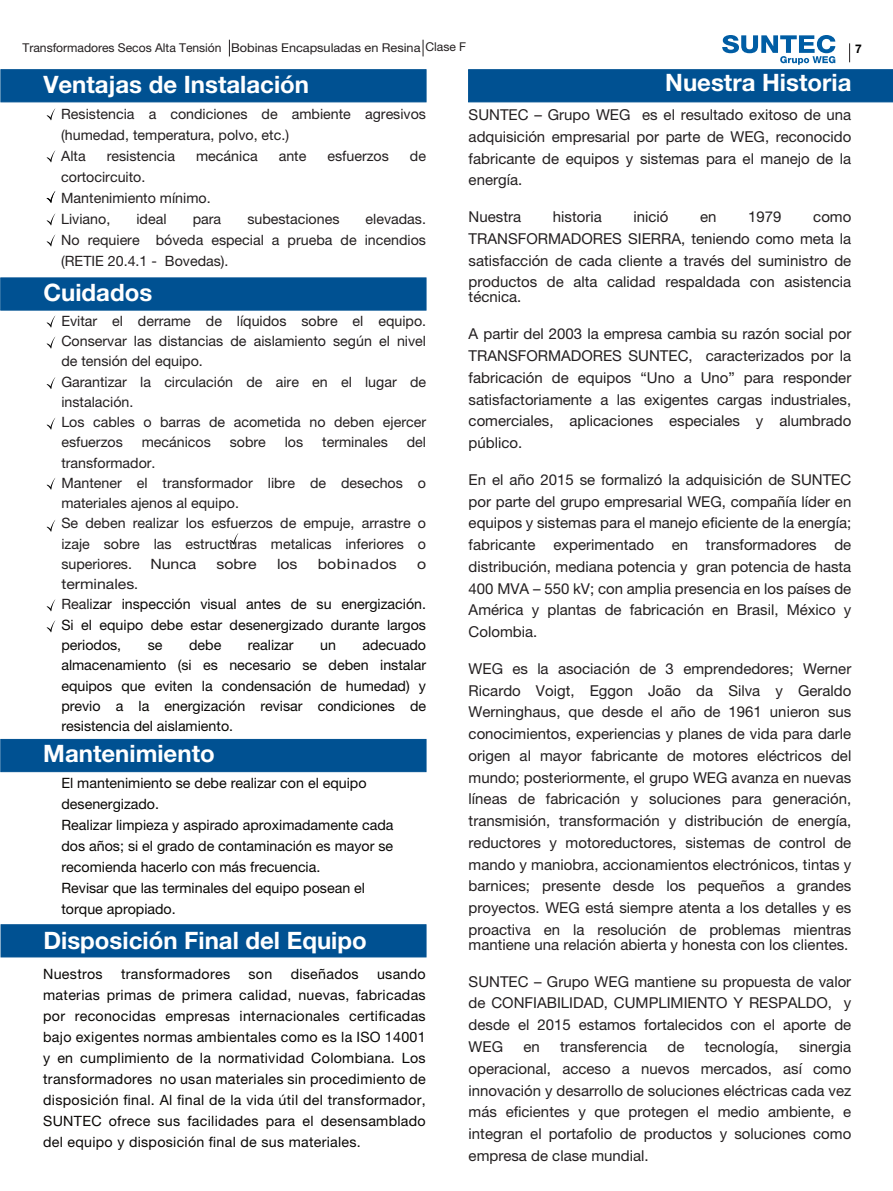
<style>
.page{position:relative;width:893px;height:1191px;background:#fff}
.page>*{position:absolute;margin:0;border:0;box-sizing:border-box;transform-origin:0 0}
.t1{font:700 24px "Helvetica Neue LT Pro";color:#fff}
.t2{font:15px/21.8px "Helvetica Neue LT Pro";color:#231f20;text-align:justify}
.t3{font:14.25px/21px "Helvetica Neue LT Pro";color:#090705}
.t4{font:14.25px/20.2px "Helvetica Neue LT Pro";color:#231f20}
.t5{font:14.25px "Helvetica Neue LT Pro";letter-spacing:.02em;color:#090705}
.t6{font:14.25px "Helvetica Neue LT Pro";color:#231f20;scale:1.11 1}
.t7{font:14.25px "Helvetica Neue LT Pro";letter-spacing:.04em;color:#231f20;scale:1.11 1}
.t8{font:12.15px "Helvetica Neue LT Pro";letter-spacing:-.005em;color:#231f20}
.t9{font:700 12px "Helvetica Neue LT Pro";color:#000}
.s1{color:#231f20}
</style>
<div class="page">
<svg style="left:46px;top:316px;width:9px;height:12px"></svg>
<svg style="left:46px;top:337px;width:9px;height:12px"></svg>
<svg style="left:46px;top:377px;width:9px;height:12px"></svg>
<svg style="left:46px;top:418px;width:9px;height:12px"></svg>
<svg style="left:46px;top:478px;width:9px;height:12px"></svg>
<svg style="left:46px;top:520px;width:9px;height:12px"></svg>
<svg style="left:468px;top:35px;width:425px;height:67px"></svg>
<div style="left:0;top:69px;width:426px;height:33px;background:#005192;border:1px solid #005192"></div>
<div style="left:0;top:277px;width:426px;height:33px;background:#005192;border:1px solid #005192"></div>
<div style="left:0;top:739px;width:426px;height:33px;background:#005192;border:1px solid #005192"></div>
<div style="left:1px;top:924px;width:425px;height:33px;background:#005192;border:1px solid #005192"></div>
<svg style="left:46px;top:235px;width:9px;height:12px"></svg>
<svg style="left:46px;top:214px;width:9px;height:12px"></svg>
<svg style="left:46px;top:151px;width:9px;height:11px"></svg>
<svg style="left:46px;top:109px;width:9px;height:11px"></svg>
<svg style="left:46px;top:599px;width:9px;height:12px"></svg>
<svg style="left:46px;top:621px;width:9px;height:11px"></svg>
<svg style="left:46px;top:191px;width:9px;height:12px"></svg>
<svg style="left:229px;top:533px;width:9px;height:12px"></svg>
<svg style="left:229px;top:40px;width:1px;height:16px"></svg>
<svg style="left:423px;top:40px;width:1px;height:16px"></svg>
<p class="t8" style="left:23px;top:40px;width:445px">Transformadores Secos Alta Tensión Bobinas Encapsuladas en Resina Clase F</p>
<p class="t9" style="left:855px;top:42px;width:8px">7</p>
<h1 class="t1" style="left:43px;top:69px;width:267px">Ventajas de Instalación</h1>
<p class="t4" style="left:61px;top:104px;width:366px;line-height:21px">Resistencia a condiciones de ambiente agresivos (humedad, temperatura, polvo, etc.)<br>Alta</p>
<p class="t4" style="left:107px;top:146px;width:70px">resistencia</p>
<p class="t4" style="left:196px;top:146px;width:63px">mecánica</p>
<p class="t4" style="left:279px;top:146px;width:29px">ante</p>
<p class="t4" style="left:327px;top:146px;width:63px">esfuerzos</p>
<p class="t4" style="left:410px;top:146px;width:18px">de</p>
<p class="t4" style="left:61px;top:167px;width:151px;line-height:21px">cortocircuito.<br>Mantenimiento mínimo.<br>Liviano,</p>
<p class="t4" style="left:61px;top:209px;width:366px;line-height:21px;text-align:justify;text-indent:304px">elevadas.<br>No requiere bóveda especial a prueba de incendios (RETIE 20.4.1 - Bovedas).</p>
<h1 class="t1" style="left:43px;top:277px;width:110px">Cuidados</h1>
<p class="t4" style="left:61px;top:310px;width:366px">Evitar el derrame de líquidos sobre el equipo.<br>Conservar las distancias de aislamiento según el nivel de tensión del equipo.<br>Garantizar la circulación de aire en el lugar de instalación.<br>Los cables o barras de acometida no deben ejercer esfuerzos</p>
<p class="t4" style="left:136px;top:209px;width:32px">ideal</p>
<p class="t4" style="left:193px;top:209px;width:30px">para</p>
<p class="t4" style="left:247px;top:209px;width:94px">subestaciones</p>
<p class="t4" style="left:142px;top:432px;width:71px">mecánicos</p>
<p class="t4" style="left:230px;top:432px;width:38px">sobre</p>
<p class="t4" style="left:285px;top:432px;width:20px">los</p>
<p class="t4" style="left:322px;top:432px;width:67px">terminales</p>
<p class="t4" style="left:407px;top:432px;width:21px">del</p>
<p class="t4" style="left:61px;top:452px;width:366px">transformador.<br>Mantener el transformador libre de desechos o materiales ajenos al equipo.<br>Se deben realizar los esfuerzos de empuje, arrastre o izaje sobre las estructuras metalicas inferiores o superiores.</p>
<p class="t6" style="left:150px;top:555px;width:43px">Nunca</p>
<p class="t6" style="left:217px;top:555px;width:38px">sobre</p>
<p class="t6" style="left:277px;top:555px;width:20px">los</p>
<p class="t7" style="left:318px;top:555px;width:73px">bobinados</p>
<p class="t6" style="left:417px;top:555px;width:10px">o</p>
<p class="t3" style="left:61px;top:574px;width:366px;line-height:20.2px"><span class="s1">terminales.<br>Reali</span>zar inspección visual antes de su energización.<br>Si el equipo debe estar desenergizado durante largos periodos,</p>
<p class="t3" style="left:61px;top:634px;width:366px;line-height:20.2px;text-align:justify;text-indent:301px">adecuado almacenamiento (si es necesario se deben instalar equipos que eviten la condensación de humedad) y previo a la energización revisar condiciones de resistencia del aislamiento.</p>
<h1 class="t1" style="left:43px;top:739px;width:173px">Mantenimiento</h1>
<p class="t3" style="left:61px;top:772px;width:333px">El mantenimiento se debe realizar con el equipo desenergizado.<br>Realizar limpieza y aspirado aproximadamente cada dos años; si el grado de contaminación es mayor se recomienda hacerlo con más frecuencia.<br>Revisar que las terminales del equipo posean el torque apropiado.</p>
<h1 class="t1" style="left:43px;top:925px;width:325px">Disposición Final del Equipo</h1>
<p class="t5" style="left:43px;top:965px;width:61px">Nuestros</p>
<p class="t5" style="left:121px;top:965px;width:111px">transformadores</p>
<p class="t3" style="left:248px;top:962px;width:25px">son</p>
<p class="t5" style="left:291px;top:965px;width:70px">diseñados</p>
<p class="t3" style="left:148px;top:634px;width:16px">se</p>
<p class="t3" style="left:189px;top:634px;width:34px">debe</p>
<p class="t3" style="left:248px;top:634px;width:47px">realizar</p>
<p class="t3" style="left:320px;top:634px;width:17px">un</p>
<p class="t3" style="left:43px;top:962px;width:384px;text-align:justify;text-indent:334px">usando materias primas de primera calidad, nuevas, fabricadas por reconocidas empresas internacionales certificadas bajo exigentes normas ambientales como es la ISO 14001 y en cumplimiento de la normatividad Colombiana. Los transformadores no usan materiales sin procedimiento de disposición final. Al final de la vida útil del transformador, SUNTEC ofrece sus facilidades para el desensamblado del equipo y disposición final de sus materiales.</p>
<h1 class="t1" style="left:665px;top:68px;width:188px">Nuestra Historia</h1>
<p class="t2" style="left:469px;top:104px;width:384px">SUNTEC – Grupo WEG es el resultado exitoso de una adquisición empresarial por parte de WEG, reconocido fabricante de equipos y sistemas para el manejo de la energía.</p>
<p class="t2" style="left:469px;top:206px;width:54px">Nuestra</p>
<p class="t2" style="left:553px;top:206px;width:50px">historia</p>
<p class="t2" style="left:633px;top:206px;width:36px">inició</p>
<p class="t2" style="left:700px;top:206px;width:18px">en</p>
<p class="t2" style="left:748px;top:206px;width:35px">1979</p>
<p class="t2" style="left:469px;top:206px;width:384px;text-indent:345px">como TRANSFORMADORES SIERRA, teniendo como meta la satisfacción de cada cliente a través del suministro de productos de alta calidad respaldada con asistencia</p>
<p class="t2" style="left:469px;top:286px;width:54px">técnica.</p>
<p class="t2" style="left:469px;top:323px;width:384px">A partir del 2003 la empresa cambia su razón social por TRANSFORMADORES SUNTEC, caracterizados por la fabricación de equipos “Uno a Uno” para responder satisfactoriamente a las exigentes cargas industriales, comerciales, aplicaciones especiales y alumbrado público.</p>
<p class="t2" style="left:469px;top:468px;width:384px">En el año 2015 se formalizó la adquisición de SUNTEC por parte del grupo empresarial WEG, compañía líder en equipos y sistemas para el manejo eficiente de la energía; fabricante experimentado en transformadores de distribución, mediana potencia y gran potencia de hasta 400 MVA – 550 kV; con amplia presencia en los países de América y plantas de fabricación en Brasil, México y Colombia.</p>
<p class="t2" style="left:469px;top:657px;width:384px">WEG es la asociación de 3 emprendedores; Werner Ricardo Voigt, Eggon João da Silva y Geraldo Werninghaus, que desde el año de 1961 unieron sus conocimientos, experiencias y planes de vida para darle origen al mayor fabricante de motores eléctricos del mundo; posteriormente, el grupo WEG avanza en nuevas líneas de fabricación y soluciones para generación, transmisión, transformación y distribución de energía, reductores y motoreductores, sistemas de control de mando y maniobra, accionamientos electrónicos, tintas y barnices; presente desde los pequeños a grandes proyectos. WEG está siempre atenta a los detalles y es proactiva en la resolución de problemas mientras</p>
<p class="t2" style="left:469px;top:933px;width:381px">mantiene una relación abierta y honesta con los clientes.</p>
<p class="t2" style="left:469px;top:970px;width:384px">SUNTEC – Grupo WEG mantiene su propuesta de valor de CONFIABILIDAD, CUMPLIMIENTO Y RESPALDO, y desde el 2015 estamos fortalecidos con el aporte de WEG</p>
<p class="t2" style="left:523px;top:1035px;width:18px">en</p>
<p class="t2" style="left:560px;top:1035px;width:88px">transferencia</p>
<p class="t2" style="left:667px;top:1035px;width:18px">de</p>
<p class="t2" style="left:705px;top:1035px;width:75px">tecnología,</p>
<p class="t2" style="left:469px;top:1035px;width:384px;text-indent:330px">sinergia operacional, acceso a nuevos mercados, así como innovación y desarrollo de soluciones eléctricas cada vez más eficientes y que protegen el medio ambiente, e integran el portafolio de productos y soluciones como empresa de clase mundial.</p>
</div>
